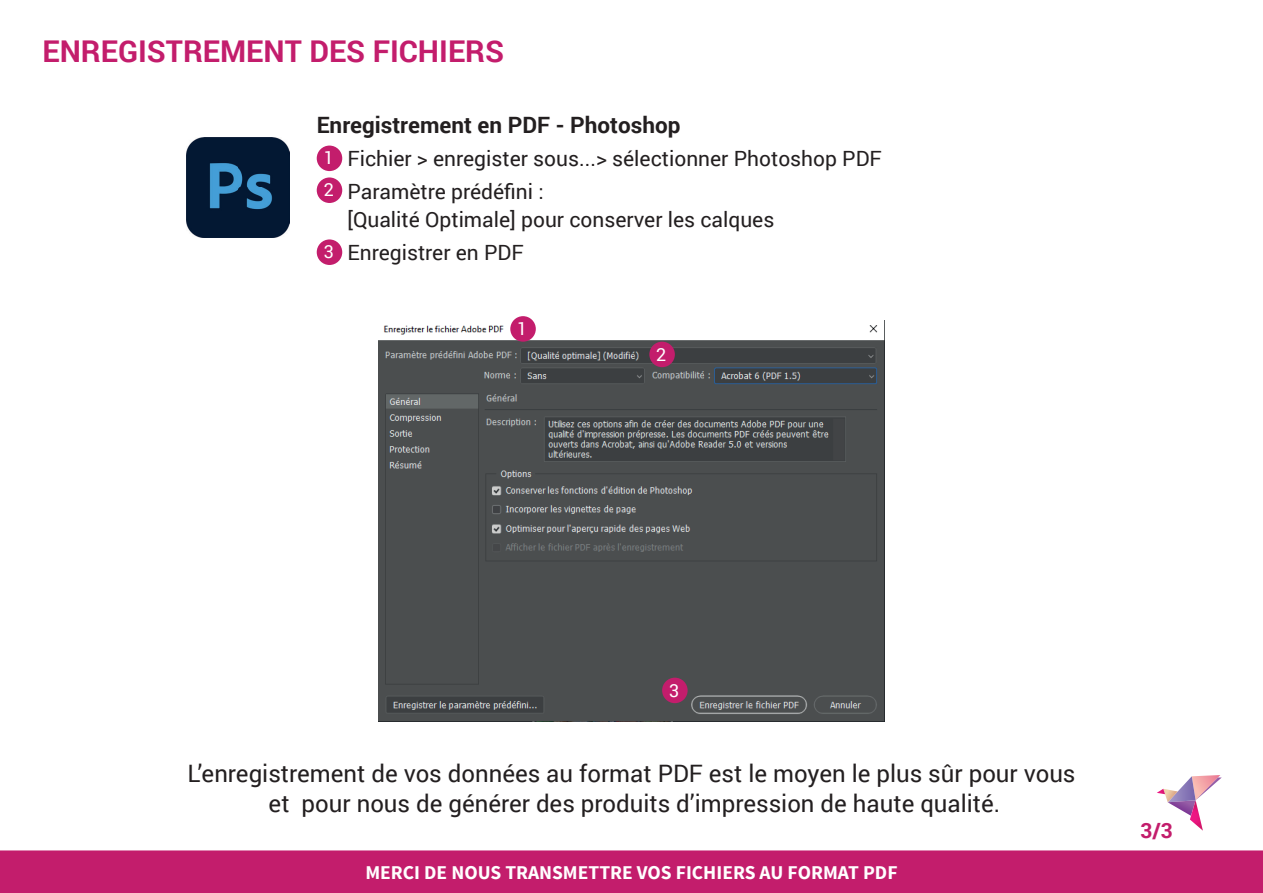
<style>
.page{position:relative;width:1263px;height:893px;background:#fff}
.page>*{position:absolute;margin:0;border:0;box-sizing:border-box;transform-origin:0 0}
.t1{font:700 30px "Roboto";color:#c31d6c}
.t2{font:24px/30px "Roboto";color:#231f20;text-align:center}
.t3{font:700 22.5px "Roboto";color:#231f20}
.t4{font:21px/32.7px "Roboto";color:#231f20}
.t5{font:700 21px "Roboto";color:#c31d6c}
.t6{font:700 19.5px "Source Sans Pro";color:#fff}
.t7{font:18px "Roboto";color:#fff}
.s1{font-size:18px;color:#fff}
</style>
<div class="page">
<div style="left:0;top:850px;width:1263px;height:43px;background:#c31d6c"></div>
<img style="left:1190px;top:816px;width:13px;height:15px">
<svg style="left:1157px;top:775px;width:65px;height:41px"></svg>
<img style="left:379px;top:322px;width:505px;height:399px">
<img style="left:187px;top:138px;width:102px;height:99px">
<div style="left:317px;top:146px;width:25px;height:25px;background:#c31d6c;border-radius:50%"></div>
<div style="left:317px;top:177px;width:25px;height:26px;background:#c31d6c;border-radius:50%"></div>
<div style="left:317px;top:239px;width:25px;height:26px;background:#c31d6c;border-radius:50%"></div>
<div style="left:662px;top:678px;width:26px;height:25px;background:#c31d6c;border-radius:50%"></div>
<div style="left:649px;top:342px;width:26px;height:25px;background:#c31d6c;border-radius:50%"></div>
<div style="left:510px;top:316px;width:26px;height:26px;background:#c31d6c;border-radius:50%"></div>
<h1 class="t1" style="left:43px;top:31px;width:463px">ENREGISTREMENT DES FICHIERS</h1>
<p class="t3" style="left:317px;top:109px;width:365px">Enregistrement en PDF - Photoshop</p>
<p class="t4" style="left:324px;top:141px;width:560px"><span class="s1">1</span> Fichier &gt; enregister sous...&gt; sélectionner Photoshop PDF<br><span class="s1">2</span> Paramètre prédéfini :</p>
<p class="t4" style="left:324px;top:203px;width:452px;text-indent:24px">[Qualité Optimale] pour conserver les calques<br><span class="s1">3</span> Enregistrer en PDF</p>
<p class="t7" style="left:517px;top:316px;width:12px">1</p>
<p class="t7" style="left:656px;top:341px;width:12px">2</p>
<p class="t7" style="left:669px;top:677px;width:12px">3</p>
<p class="t2" style="left:187px;top:758px;width:889px">L’enregistrement de vos données au format PDF est le moyen le plus sûr pour vous et pour nous de générer des produits d’impression de haute qualité.</p>
<p class="t6" style="left:365px;top:860px;width:534px">MERCI DE NOUS TRANSMETTRE VOS FICHIERS AU FORMAT PDF</p>
<p class="t5" style="left:1140px;top:815px;width:34px">3/3</p>
</div>
